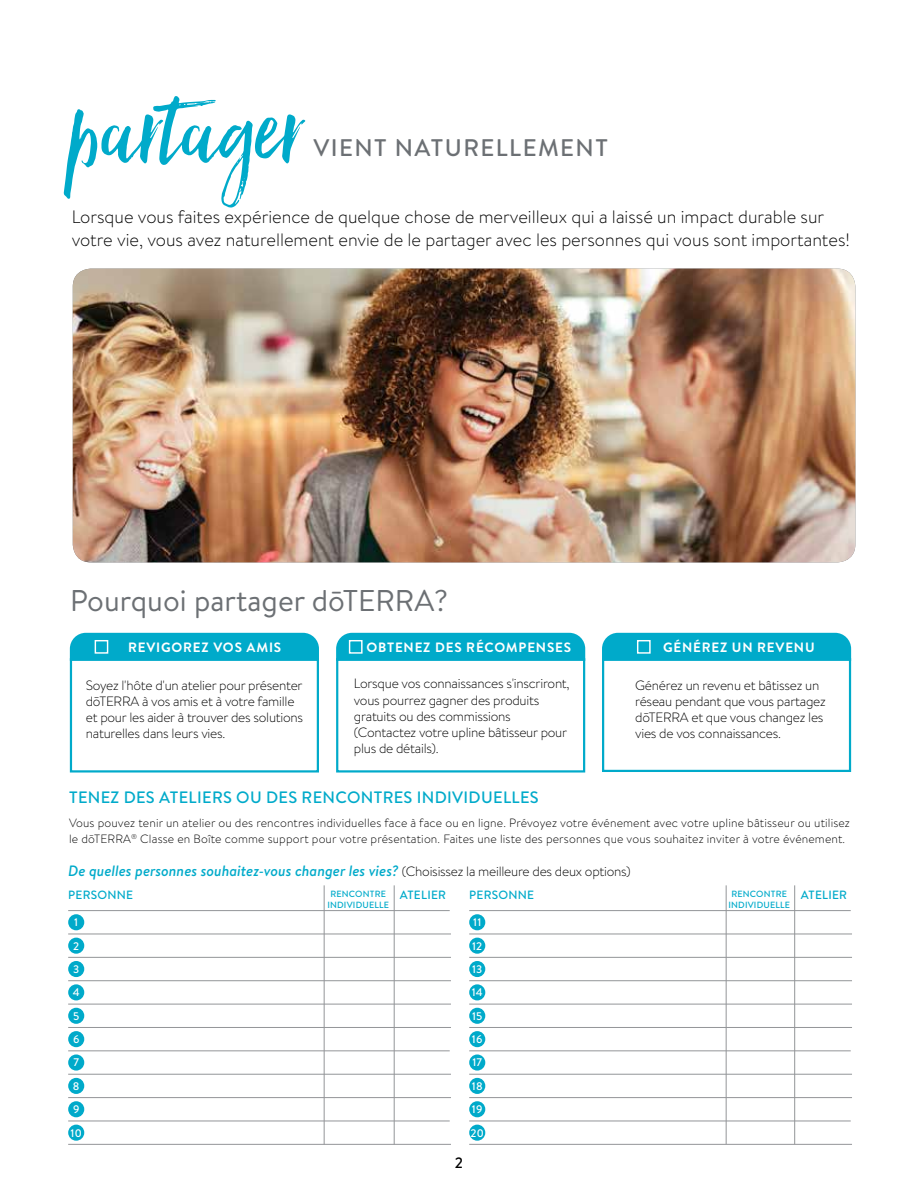
<style>
.page{position:relative;width:918px;height:1188px;background:#fff}
.page>*{position:absolute;margin:0;border:0;box-sizing:border-box;transform-origin:0 0}
.t1{font:126px "Hello Beautiful";color:#00aaca}
.t2{font:30px "Brandon Text";color:#6c7074}
.t3{font:500 24px "Brandon Text";letter-spacing:.06em;color:#6c7074}
.t4{font:300 18px/22.5px "Brandon Text";color:#000}
.t5{font:500 16.5px "Brandon Text";letter-spacing:.02em;color:#00aaca}
.t6{font:italic 500 15px "Brandon Text";color:#00aaca}
.t7{font:500 15px "Brandon Text";color:#000}
.t8{font:300 13.5px/16.2px "Brandon Text";letter-spacing:-.02em;color:#000}
.t9{font:700 13.5px "Brandon Text";letter-spacing:.06em;color:#fff}
.t10{font:300 12px/16.5px "Brandon Text";letter-spacing:.01em;color:#000}
.t11{font:500 12px "Brandon Text";letter-spacing:.02em;color:#00aaca}
.t12{font:500 10.95px "Brandon Text";letter-spacing:.025em;color:#fff}
.t13{font:500 9px/10.8px "Brandon Text";letter-spacing:.02em;color:#00aaca;text-align:center}
.s1{font-weight:300;font-style:normal;font-size:13.5px;color:#000}
</style>
<div class="page">
<img style="left:73px;top:269px;width:782px;height:293px">
<hr style="left:68px;top:910px;width:382px;height:1px;background:#939598">
<hr style="left:469px;top:910px;width:382px;height:1px;background:#939598">
<hr style="left:68px;top:1051px;width:382px;height:1px;background:#939598">
<hr style="left:68px;top:1121px;width:382px;height:1px;background:#939598">
<hr style="left:469px;top:1121px;width:382px;height:1px;background:#939598">
<hr style="left:469px;top:1051px;width:382px;height:1px;background:#939598">
<hr style="left:68px;top:1004px;width:383px;height:1px;background:#939598">
<hr style="left:469px;top:1004px;width:383px;height:1px;background:#939598">
<hr style="left:68px;top:934px;width:383px;height:1px;background:#939598">
<hr style="left:469px;top:934px;width:383px;height:1px;background:#939598">
<hr style="left:68px;top:1074px;width:383px;height:1px;background:#939598">
<hr style="left:68px;top:1144px;width:383px;height:1px;background:#939598">
<hr style="left:469px;top:1144px;width:383px;height:1px;background:#939598">
<hr style="left:469px;top:1074px;width:383px;height:1px;background:#939598">
<hr style="left:68px;top:1027px;width:383px;height:1px;background:#939598">
<hr style="left:68px;top:1097px;width:383px;height:1px;background:#939598">
<hr style="left:469px;top:1097px;width:383px;height:1px;background:#939598">
<hr style="left:469px;top:1027px;width:383px;height:1px;background:#939598">
<hr style="left:324px;top:885px;width:1px;height:259px;background:#939598">
<hr style="left:726px;top:885px;width:1px;height:259px;background:#939598">
<hr style="left:394px;top:885px;width:1px;height:259px;background:#939598">
<hr style="left:794px;top:885px;width:1px;height:259px;background:#939598">
<hr style="left:68px;top:957px;width:383px;height:1px;background:#939598">
<hr style="left:469px;top:957px;width:383px;height:1px;background:#939598">
<hr style="left:68px;top:980px;width:383px;height:1px;background:#939598">
<hr style="left:469px;top:980px;width:383px;height:1px;background:#939598">
<div style="left:68px;top:914px;width:16px;height:16px;background:#00aaca;border-radius:50%"></div>
<div style="left:469px;top:914px;width:16px;height:16px;background:#00aaca;border-radius:50%"></div>
<div style="left:68px;top:938px;width:16px;height:16px;background:#00aaca;border-radius:50%"></div>
<div style="left:469px;top:938px;width:16px;height:16px;background:#00aaca;border-radius:50%"></div>
<div style="left:68px;top:961px;width:16px;height:16px;background:#00aaca;border-radius:50%"></div>
<div style="left:469px;top:961px;width:16px;height:16px;background:#00aaca;border-radius:50%"></div>
<div style="left:68px;top:984px;width:16px;height:16px;background:#00aaca;border-radius:50%"></div>
<div style="left:469px;top:984px;width:16px;height:16px;background:#00aaca;border-radius:50%"></div>
<div style="left:68px;top:1008px;width:16px;height:16px;background:#00aaca;border-radius:50%"></div>
<div style="left:68px;top:1078px;width:16px;height:16px;background:#00aaca;border-radius:50%"></div>
<div style="left:469px;top:1078px;width:16px;height:16px;background:#00aaca;border-radius:50%"></div>
<div style="left:469px;top:1008px;width:16px;height:16px;background:#00aaca;border-radius:50%"></div>
<div style="left:68px;top:1031px;width:16px;height:16px;background:#00aaca;border-radius:50%"></div>
<div style="left:68px;top:1101px;width:16px;height:16px;background:#00aaca;border-radius:50%"></div>
<div style="left:469px;top:1101px;width:16px;height:16px;background:#00aaca;border-radius:50%"></div>
<div style="left:469px;top:1031px;width:16px;height:16px;background:#00aaca;border-radius:50%"></div>
<div style="left:68px;top:1054px;width:16px;height:17px;background:#00aaca;border-radius:50%"></div>
<div style="left:68px;top:1125px;width:16px;height:16px;background:#00aaca;border-radius:50%"></div>
<div style="left:469px;top:1125px;width:16px;height:16px;background:#00aaca;border-radius:50%"></div>
<div style="left:469px;top:1054px;width:16px;height:17px;background:#00aaca;border-radius:50%"></div>
<div style="left:336px;top:633px;width:249px;height:25px;background:#00aaca"></div>
<div style="left:336px;top:658px;width:249px;height:115px;border:2px solid #00aaca"></div>
<div style="left:70px;top:633px;width:249px;height:25px;background:#00aaca"></div>
<div style="left:70px;top:658px;width:249px;height:115px;border:2px solid #00aaca"></div>
<div style="left:602px;top:633px;width:249px;height:25px;background:#00aaca"></div>
<div style="left:602px;top:658px;width:249px;height:114px;border:2px solid #00aaca"></div>
<div style="left:95px;top:640px;width:13px;height:14px;border:1px solid #fff"></div>
<div style="left:349px;top:640px;width:14px;height:14px;border:1px solid #fff"></div>
<div style="left:637px;top:640px;width:14px;height:14px;border:1px solid #fff"></div>
<h1 class="t1" style="left:69px;top:59px;width:234px">partager</h1>
<h3 class="t3" style="left:313px;top:131px;width:296px">VIENT NATURELLEMENT</h3>
<h3 class="t4" style="left:72px;top:205px;width:780px">Lorsque vous faites expérience de quelque chose de merveilleux qui a laissé un impact durable sur votre vie, vous avez naturellement envie de le partager avec les personnes qui vous sont importantes!</h3>
<h2 class="t2" style="left:70px;top:580px;width:379px">Pourquoi partager dōTERRA?</h2>
<p class="t9" style="left:128px;top:638px;width:155px">REVIGOREZ VOS AMIS</p>
<p class="t9" style="left:366px;top:638px;width:206px">OBTENEZ DES RÉCOMPENSES</p>
<p class="t9" style="left:663px;top:638px;width:153px">GÉNÉREZ UN REVENU</p>
<p class="t8" style="left:86px;top:677px;width:219px">Soyez l'hôte d'un atelier pour présenter dōTERRA à vos amis et à votre famille et pour les aider à trouver des solutions naturelles dans leurs vies.</p>
<p class="t8" style="left:354px;top:675px;width:217px">Lorsque vos connaissances s'inscriront, vous pourrez gagner des produits gratuits ou des commissions (Contactez votre upline bâtisseur pour plus de détails).</p>
<p class="t8" style="left:635px;top:677px;width:192px">Générez un revenu et bâtissez un réseau pendant que vous partagez dōTERRA et que vous changez les vies de vos connaissances.</p>
<p class="t5" style="left:69px;top:786px;width:471px">TENEZ DES ATELIERS OU DES RENCONTRES INDIVIDUELLES</p>
<p class="t10" style="left:69px;top:814px;width:782px">Vous pouvez tenir un atelier ou des rencontres individuelles face à face ou en ligne. Prévoyez votre événement avec votre upline bâtisseur ou utilisez le dōTERRA<sup>®</sup> Classe en Boîte comme support pour votre présentation. Faites une liste des personnes que vous souhaitez inviter à votre événement.</p>
<p class="t6" style="left:68px;top:860px;width:564px">De quelles personnes souhaitez-vous changer les vies? <span class="s1">(Choisissez la meilleure des deux options)</span></p>
<p class="t12" style="left:74px;top:915px;width:5px">1</p>
<p class="t12" style="left:473px;top:915px;width:10px">11</p>
<p class="t12" style="left:73px;top:938px;width:8px">2</p>
<p class="t12" style="left:472px;top:938px;width:12px">12</p>
<p class="t12" style="left:73px;top:962px;width:8px">3</p>
<p class="t12" style="left:472px;top:962px;width:12px">13</p>
<p class="t12" style="left:73px;top:985px;width:8px">4</p>
<p class="t12" style="left:472px;top:985px;width:13px">14</p>
<p class="t12" style="left:73px;top:1008px;width:8px">5</p>
<p class="t11" style="left:68px;top:887px;width:66px">PERSONNE</p>
<p class="t11" style="left:400px;top:887px;width:48px">ATELIER</p>
<p class="t11" style="left:469px;top:887px;width:66px">PERSONNE</p>
<p class="t11" style="left:801px;top:887px;width:48px">ATELIER</p>
<p class="t13" style="left:327px;top:889px;width:63px">RENCONTRE<br>INDIVIDUELLE</p>
<p class="t13" style="left:728px;top:889px;width:63px">RENCONTRE<br>INDIVIDUELLE</p>
<p class="t12" style="left:472px;top:1008px;width:12px">15</p>
<p class="t12" style="left:73px;top:1032px;width:8px">6</p>
<p class="t12" style="left:73px;top:1055px;width:7px">7</p>
<p class="t12" style="left:472px;top:1032px;width:12px">16</p>
<p class="t12" style="left:472px;top:1055px;width:11px">17</p>
<p class="t12" style="left:73px;top:1078px;width:8px">8</p>
<p class="t12" style="left:472px;top:1078px;width:12px">18</p>
<p class="t12" style="left:73px;top:1102px;width:8px">9</p>
<p class="t12" style="left:472px;top:1102px;width:12px">19</p>
<p class="t12" style="left:71px;top:1125px;width:13px">10</p>
<p class="t12" style="left:471px;top:1125px;width:15px">20</p>
<p class="t7" style="left:455px;top:1153px;width:10px">2</p>
</div>
